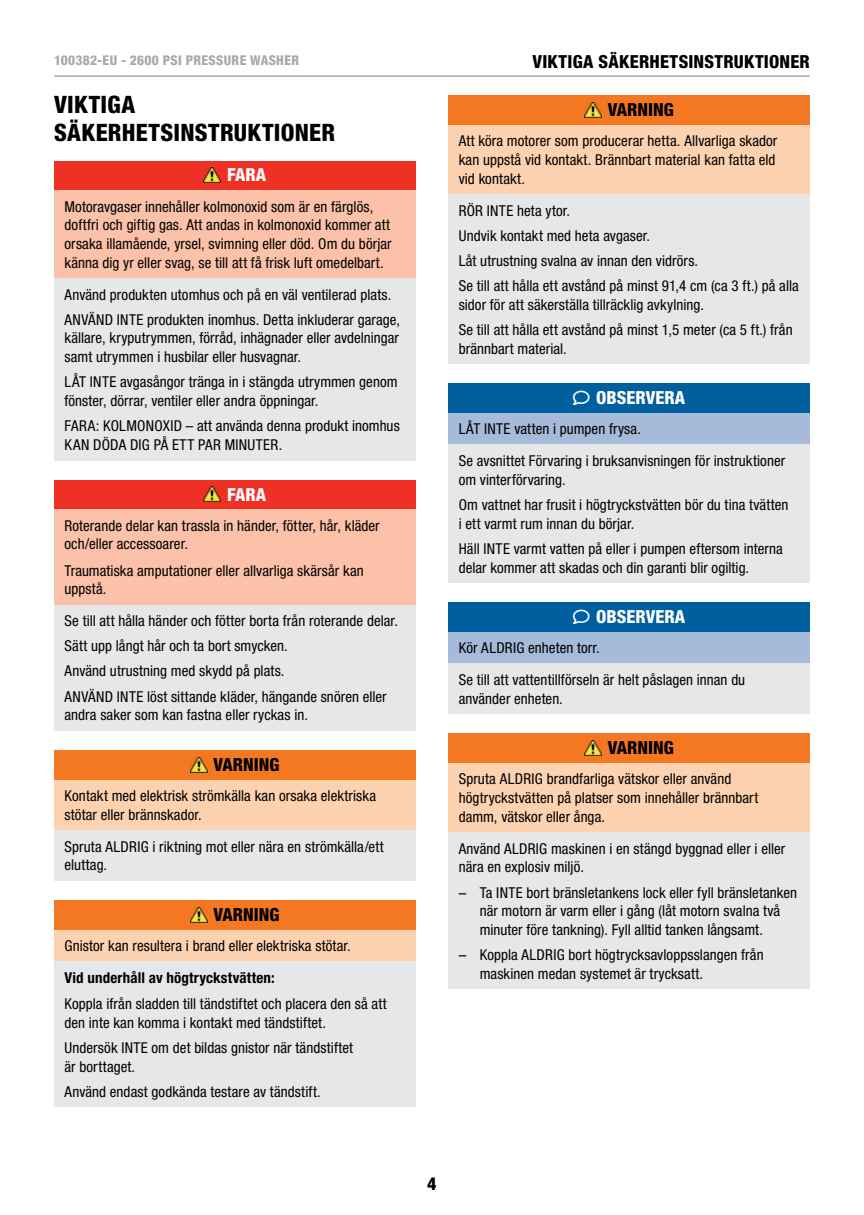
<style>
.page{position:relative;width:864px;height:1215px;background:#fff}
.page>*{position:absolute;margin:0;border:0;box-sizing:border-box;transform-origin:0 0}
.t1{font:800 condensed 24px/28.5px "Helvetica Neue LT Std";letter-spacing:.01em;color:#000}
.t2{font:800 condensed 18px "Helvetica Neue LT Std";color:#000}
.t3{font:800 condensed 18px "Helvetica Neue LT Std";color:#fff}
.t4{font:condensed 15px/18.8px "Helvetica Neue LT Std";letter-spacing:.005em;color:#000}
.t5{font:700 condensed 15px "Helvetica Neue LT Std";letter-spacing:.01em;color:#000}
.t6{font:800 condensed 13.5px "Helvetica Neue LT Std";letter-spacing:.025em;color:#a7a9ac}
.s1{font-stretch:normal}
</style>
<div class="page">
<hr style="left:54px;top:75px;width:756px;height:2px;background:#a7a9ac">
<div style="left:54px;top:161px;width:362px;height:29px;background:#ee3124"></div>
<div style="left:54px;top:190px;width:362px;height:88px;background:#fbc1a9"></div>
<div style="left:54px;top:278px;width:362px;height:182px;background:#e6e7e8"></div>
<img style="left:204px;top:168px;width:17px;height:15px">
<div style="left:54px;top:480px;width:362px;height:30px;background:#ee3124"></div>
<div style="left:54px;top:510px;width:362px;height:95px;background:#fbc1a9"></div>
<div style="left:54px;top:605px;width:362px;height:126px;background:#e6e7e8"></div>
<img style="left:204px;top:487px;width:17px;height:15px">
<div style="left:54px;top:750px;width:362px;height:30px;background:#f47721"></div>
<div style="left:54px;top:780px;width:362px;height:50px;background:#fdd2b0"></div>
<div style="left:54px;top:830px;width:362px;height:51px;background:#e6e7e8"></div>
<img style="left:190px;top:757px;width:17px;height:15px">
<div style="left:54px;top:900px;width:362px;height:30px;background:#f47721"></div>
<div style="left:54px;top:930px;width:362px;height:32px;background:#fdd2b0"></div>
<div style="left:54px;top:962px;width:362px;height:145px;background:#e6e7e8"></div>
<img style="left:190px;top:907px;width:17px;height:15px">
<div style="left:448px;top:96px;width:362px;height:29px;background:#f47721"></div>
<div style="left:448px;top:125px;width:362px;height:69px;background:#fdd2b0"></div>
<div style="left:448px;top:194px;width:362px;height:170px;background:#e6e7e8"></div>
<img style="left:584px;top:103px;width:17px;height:15px">
<div style="left:448px;top:384px;width:362px;height:29px;background:#005f9e"></div>
<div style="left:448px;top:413px;width:362px;height:32px;background:#a6bad9"></div>
<div style="left:448px;top:445px;width:362px;height:138px;background:#e6e7e8"></div>
<div style="left:448px;top:603px;width:362px;height:29px;background:#005f9e"></div>
<div style="left:448px;top:632px;width:362px;height:32px;background:#a6bad9"></div>
<div style="left:448px;top:664px;width:362px;height:50px;background:#e6e7e8"></div>
<div style="left:448px;top:734px;width:362px;height:29px;background:#f47721"></div>
<div style="left:448px;top:763px;width:362px;height:69px;background:#fdd2b0"></div>
<div style="left:448px;top:832px;width:362px;height:157px;background:#e6e7e8"></div>
<img style="left:584px;top:741px;width:17px;height:15px">
<p class="t6" style="left:54px;top:52px;width:148px">100382-EU - 2600 PSI PRESSURE</p>
<p class="t6" style="left:250px;top:52px;width:20px">WASHER</p>
<p class="t2" style="left:533px;top:50px;width:20px">VIKTIGA</p>
<p class="t2" style="left:599px;top:50px;width:11px">SÄKERHETSINSTRUKTIONER</p>
<h1 class="t1" style="left:54px;top:90px;width:283px">VIKTIGA<br>SÄKERHETSINSTRUKTIONER</h1>
<p class="t3" style="left:227px;top:164px;width:40px">FARA</p>
<p class="t4" style="left:64px;top:197px;width:329px">Motoravgaser innehåller kolmonoxid som är en färglös, doftfri och giftig gas. Att andas in kolmonoxid kommer att orsaka illamående, yrsel, svimning eller död. Om du börjar känna dig yr eller svag, se till att få frisk luft omedelbart.</p>
<p class="t4" style="left:64px;top:282px;width:337px;line-height:25.2px">Använd produkten utomhus och på en väl ventilerad plats.<br>ANVÄND INTE produkten inomhus. Detta inkluderar garage,</p>
<p class="t4" style="left:64px;top:329px;width:336px">källare, kryputrymmen, förråd, inhägnader eller avdelningar samt utrymmen i husbilar eller husvagnar.</p>
<p class="t4" style="left:64px;top:373px;width:335px">LÅT INTE avgasångor tränga in i stängda utrymmen genom fönster, dörrar, ventiler eller andra öppningar.</p>
<p class="t4" style="left:64px;top:416px;width:337px">FARA: KOLMONOXID – att använda denna produkt inomhus<br>KAN DÖDA DIG PÅ ETT PAR MINUTER.</p>
<p class="t3" style="left:227px;top:483px;width:40px">FARA</p>
<p class="t4" style="left:64px;top:516px;width:317px">Roterande delar kan trassla in händer, fötter, hår, kläder och/eller accessoarer.</p>
<p class="t4" style="left:64px;top:561px;width:301px">Traumatiska amputationer eller allvarliga skärsår kan uppstå.</p>
<p class="t4" style="left:64px;top:608px;width:335px;line-height:25.2px">Se till att hålla händer och fötter borta från roterande delar.<br>Sätt upp långt hår och ta bort smycken.<br>Använd utrustning med skydd på plats.<br>ANVÄND INTE löst sittande kläder, hängande snören eller</p>
<p class="t4" style="left:64px;top:706px;width:245px">andra saker som kan fastna eller ryckas in.</p>
<p class="t2" style="left:214px;top:753px;width:68px">VARNING</p>
<p class="t4" style="left:64px;top:786px;width:313px">Kontakt med elektrisk strömkälla kan orsaka elektriska stötar eller brännskador.</p>
<p class="t4" style="left:64px;top:837px;width:321px">Spruta ALDRIG i riktning mot eller nära en strömkälla/ett eluttag.</p>
<p class="t2" style="left:214px;top:903px;width:68px">VARNING</p>
<p class="t4" style="left:64px;top:936px;width:288px">Gnistor kan resultera i brand eller elektriska stötar.</p>
<p class="t5" style="left:64px;top:968px;width:212px">Vid underhåll av högtryckstvätten:</p>
<p class="t4" style="left:64px;top:994px;width:324px">Koppla ifrån sladden till tändstiftet och placera den så att den inte kan komma i kontakt med tändstiftet.</p>
<p class="t4" style="left:64px;top:1038px;width:290px">Undersök INTE om det bildas gnistor när tändstiftet är borttaget.</p>
<p class="t4" style="left:64px;top:1082px;width:258px">Använd endast godkända testare av tändstift.</p>
<p class="t2" style="left:608px;top:99px;width:68px">VARNING</p>
<p class="t4" style="left:459px;top:132px;width:320px">Att köra motorer som producerar hetta. Allvarliga skador kan uppstå vid kontakt. Brännbart material kan fatta eld vid kontakt.</p>
<p class="t4" style="left:459px;top:198px;width:342px;line-height:25.2px">RÖR INTE heta ytor.<br>Undvik kontakt med heta avgaser.<br>Låt utrustning svalna av innan den vidrörs.<br>Se till att hålla ett avstånd på minst 91,4 cm (ca 3 ft.) på alla</p>
<p class="t4" style="left:459px;top:292px;width:336px;line-height:25.2px">sidor för att säkerställa tillräcklig avkylning.<br>Se till att hålla ett avstånd på minst 1,5 meter (ca 5 ft.) från</p>
<p class="t4" style="left:459px;top:339px;width:110px">brännbart material.</p>
<p class="t3" style="left:573px;top:387px;width:113px">◆ OBSERVERA</p>
<p class="t4" style="left:459px;top:413px;width:328px;line-height:31.7px">LÅT INTE vatten i pumpen frysa.<br>Se avsnittet Förvaring i bruksanvisningen för instruktioner</p>
<p class="t4" style="left:459px;top:467px;width:331px;line-height:25.2px">om vinterförvaring.<br>Om vattnet har frusit i högtryckstvätten bör du tina tvätten</p>
<p class="t4" style="left:459px;top:511px;width:326px;line-height:25.2px">i ett varmt rum innan du börjar.<br>Häll INTE varmt vatten på eller i pumpen eftersom interna</p>
<p class="t4" style="left:459px;top:558px;width:292px">delar kommer att skadas och din garanti blir ogiltig.</p>
<p class="t3" style="left:573px;top:605px;width:113px">◆ OBSERVERA</p>
<p class="t4" style="left:459px;top:632px;width:288px;line-height:31.7px">Kör ALDRIG enheten torr.<br>Se till att vattentillförseln är helt påslagen innan du</p>
<p class="t4" style="left:459px;top:689px;width:106px">använder enheten.</p>
<p class="t2" style="left:608px;top:737px;width:68px">VARNING</p>
<p class="t4" style="left:459px;top:770px;width:301px">Spruta ALDRIG brandfarliga vätskor eller använd högtryckstvätten på platser som innehåller brännbart damm, vätskor eller ånga.</p>
<p class="t4" style="left:459px;top:839px;width:328px">Använd ALDRIG maskinen i en stängd byggnad eller i eller nära en explosiv miljö.</p>
<p class="t4" style="left:480px;top:883px;width:319px;text-indent:-21px"><span class="s1">–</span> Ta INTE bort bränsletankens lock eller fyll bränsletanken när motorn är varm eller i gång (låt motorn svalna två minuter före tankning). Fyll alltid tanken långsamt.</p>
<p class="t4" style="left:480px;top:945px;width:285px;text-indent:-21px"><span class="s1">–</span> Koppla ALDRIG bort högtrycksavloppsslangen från maskinen medan systemet är trycksatt.</p>
<p class="t2" style="left:427px;top:1172px;width:11px">4</p>
</div>
